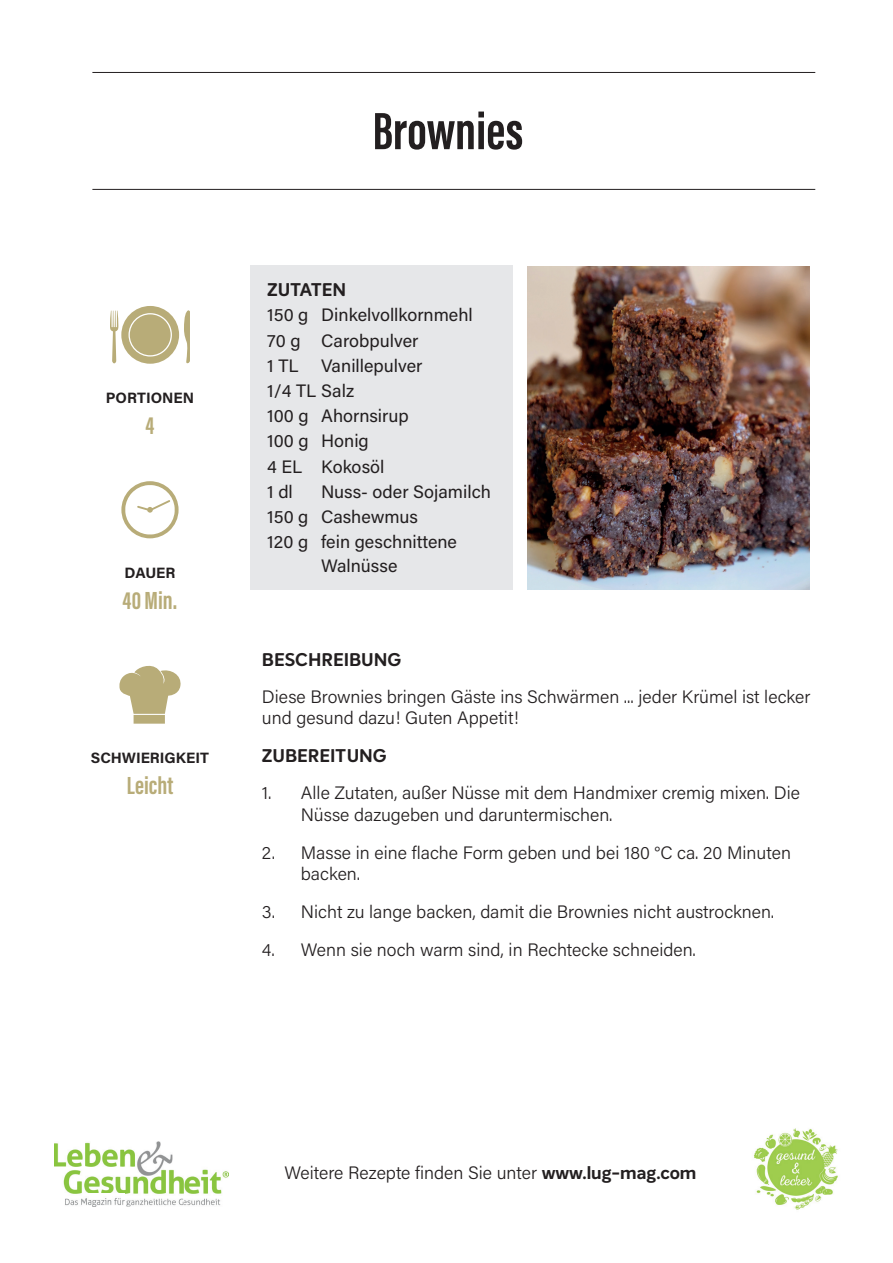
<style>
.page{position:relative;width:893px;height:1263px;background:#fff}
.page>*{position:absolute;margin:0;border:0;box-sizing:border-box;transform-origin:0 0}
.t1{font:700 54px "Acumin Pro Extra Cond";color:#231f20}
.t2{font:700 25.5px "Acumin Pro Extra Cond";color:#b8ac78}
.t3{font:300 18px/21.6px "Acumin Pro";color:#231f20}
.t4{font:18px/25.2px "Acumin Pro";color:#231f20}
.t5{font:700 18px "Intelo";color:#231f20}
.t6{font:700 15px "Acumin Pro";color:#231f20}
.s1{font-family:"Intelo Alt";font-weight:700}
</style>
<div class="page">
<img style="left:527px;top:266px;width:282px;height:324px">
<div style="left:250px;top:266px;width:263px;height:324px;background:#e6e7e9"></div>
<svg style="left:121px;top:481px;width:58px;height:57px"></svg>
<svg style="left:110px;top:306px;width:80px;height:58px"></svg>
<svg style="left:119px;top:665px;width:62px;height:59px"></svg>
<hr style="left:92px;top:72px;width:723px;height:1px;background:#231f20">
<hr style="left:92px;top:189px;width:723px;height:1px;background:#231f20">
<img style="left:753px;top:1128px;width:85px;height:82px">
<img style="left:54px;top:1141px;width:175px;height:65px">
<img style="left:83px;top:1194px;width:41px;height:12px">
<h1 class="t1" style="left:373px;top:98px;width:152px">Brownies</h1>
<p class="t6" style="left:106px;top:388px;width:90px">PORTIONEN</p>
<h2 class="t2" style="left:146px;top:410px;width:10px">4</h2>
<p class="t6" style="left:125px;top:563px;width:52px">DAUER</p>
<h2 class="t2" style="left:123px;top:585px;width:56px">40 Min.</h2>
<p class="t6" style="left:91px;top:748px;width:120px">SCHWIERIGKEIT</p>
<h2 class="t2" style="left:127px;top:770px;width:48px">Leicht</h2>
<p class="t5" style="left:267px;top:278px;width:81px">ZUTATEN</p>
<p class="t4" style="left:267px;top:302px;width:207px">150 g Dinkelvollkornmehl<br>70 g Carobpulver<br>1 TL</p>
<p class="t4" style="left:267px;top:352px;width:157px;text-indent:54px">Vanillepulver<br>1/4 TL Salz<br>100 g Ahornsirup<br>100 g Honig<br>4 EL Kokosöl<br>1 dl</p>
<p class="t4" style="left:321px;top:478px;width:171px">Nuss- oder Sojamilch</p>
<p class="t4" style="left:267px;top:503px;width:152px">150 g Cashewmus</p>
<p class="t4" style="left:267px;top:529px;width:191px">120 g fein geschnittene</p>
<p class="t4" style="left:321px;top:553px;width:78px">Walnüsse</p>
<p class="t5" style="left:262px;top:648px;width:141px">BESCHREIBUNG</p>
<p class="t3" style="left:262px;top:685px;width:550px;line-height:21px">Diese Brownies bringen Gäste ins Schwärmen ... jeder Krümel ist lecker und gesund dazu! Guten Appetit!</p>
<p class="t5" style="left:262px;top:744px;width:126px">ZUBEREITUNG</p>
<p class="t3" style="left:301px;top:782px;width:501px;text-indent:-39px">1. Alle Zutaten, außer Nüsse mit dem Handmixer cremig mixen. Die<br>Nüsse dazugeben und daruntermischen.</p>
<p class="t3" style="left:301px;top:841px;width:492px;text-indent:-39px">2. Masse in eine flache Form geben und bei 180 °C ca. 20 Minuten backen.</p>
<p class="t3" style="left:262px;top:900px;width:514px">3. Nicht zu lange backen, damit die Brownies nicht austrocknen.</p>
<p class="t3" style="left:262px;top:938px;width:435px">4. Wenn sie noch warm sind, in Rechtecke schneiden.</p>
<p class="t3" style="left:284px;top:1161px;width:414px">Weitere Rezepte finden Sie unter <span class="s1">www.lug-mag.com</span></p>
</div>
